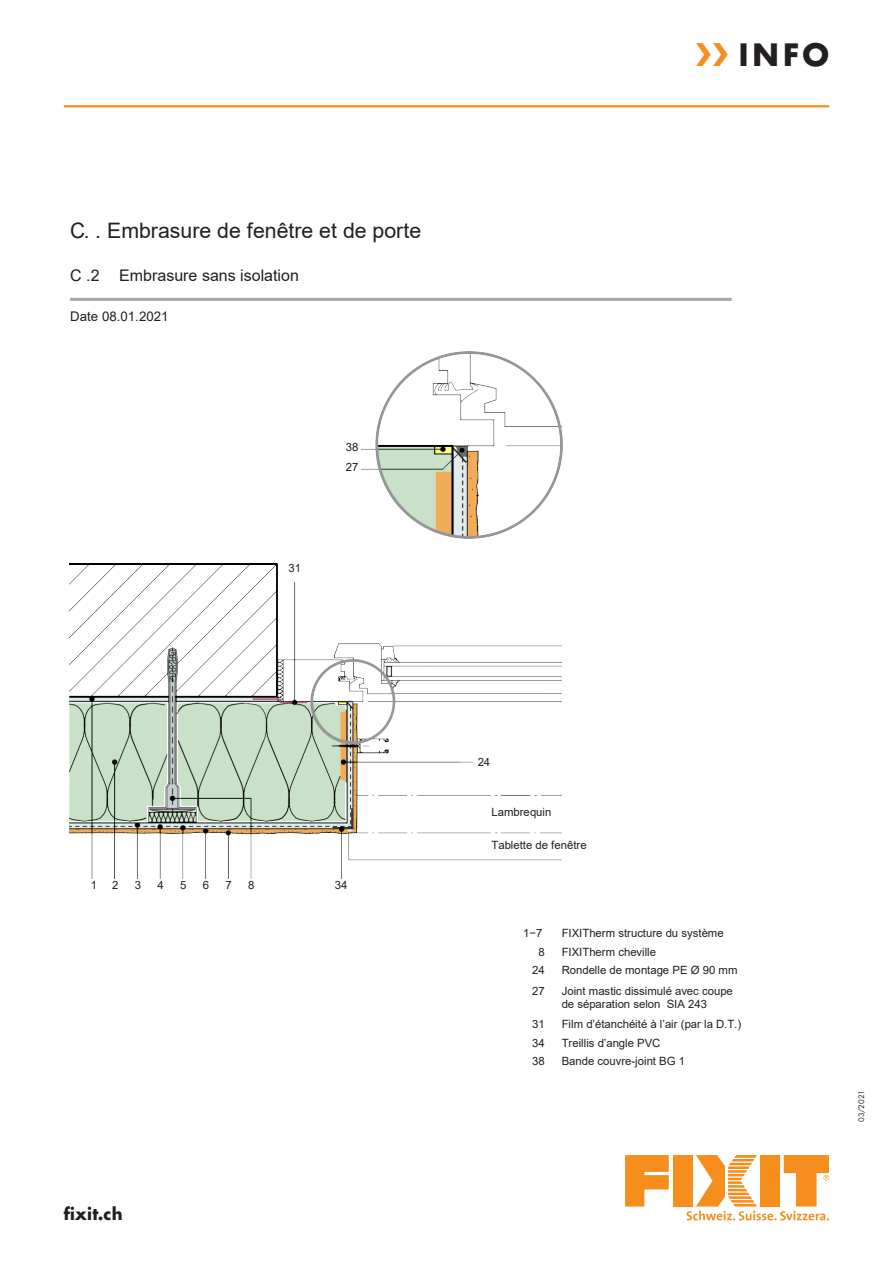
<style>
.page{position:relative;width:893px;height:1263px;background:#fff}
.page>*{position:absolute;margin:0;border:0;box-sizing:border-box;transform-origin:0 0}
.t1{font:700 30px "Futura Std";color:#231f20}
.t2{font:21.3px "Arial";color:#231f20}
.t3{font:700 16.5px "Futura Std";color:#231f20}
.t4{font:16.05px "Arial";color:#231f20}
.t5{font:13.35px "Arial";color:#231f20}
.t6{font:11.4px/20px "Arial";letter-spacing:-.005em;color:#231f20}
.Inseratenummer{font:7.5px "Futura Std";letter-spacing:.01em;color:#231f20}
.s1{color:#f68e1e}
</style>
<div class="page">
<hr style="left:64px;top:105px;width:765px;height:2px;background:#f68e1e">
<svg style="left:625px;top:1155px;width:44px;height:51px"></svg>
<div style="left:673px;top:1155px;width:20px;height:51px;background:#f68e1e"></div>
<svg style="left:686px;top:1155px;width:143px;height:65px"></svg>
<hr style="left:70px;top:298px;width:662px;height:3px;background:#a5a6aa">
<img style="left:69px;top:563px;width:492px;height:315px">
<img style="left:289px;top:563px;width:14px;height:11px">
<img style="left:478px;top:755px;width:14px;height:13px">
<img style="left:492px;top:806px;width:70px;height:46px">
<img style="left:361px;top:351px;width:202px;height:188px">
<p class="t2" style="left:70px;top:216px;width:353px">C. . Embrasure de fenêtre et de porte</p>
<p class="t4" style="left:70px;top:265px;width:230px">C .2 Embrasure sans isolation</p>
<p class="t5" style="left:70px;top:307px;width:100px">Date 08.01.2021</p>
<p class="t6" style="left:289px;top:557px;width:14px">31</p>
<p class="t6" style="left:346px;top:437px;width:14px">38<br>27</p>
<h1 class="t1" style="left:695px;top:34px;width:135px"><span class="s1">❯❯</span> INFO</h1>
<p class="t6" style="left:91px;top:875px;width:8px">1</p>
<p class="t6" style="left:112px;top:875px;width:8px">2</p>
<p class="t6" style="left:135px;top:875px;width:8px">3</p>
<p class="t6" style="left:157px;top:875px;width:8px">4</p>
<p class="t6" style="left:180px;top:875px;width:8px">5</p>
<p class="t6" style="left:203px;top:875px;width:8px">6</p>
<p class="t6" style="left:226px;top:875px;width:8px">7</p>
<p class="t6" style="left:248px;top:875px;width:8px">8</p>
<p class="t6" style="left:335px;top:875px;width:14px">34</p>
<h3 class="t3" style="left:64px;top:1203px;width:60px">fixit.ch</h3>
<p class="t6" style="left:478px;top:751px;width:14px">24</p>
<p class="t6" style="left:492px;top:802px;width:61px">Lambrequin</p>
<p class="t6" style="left:492px;top:835px;width:97px">Tablette de fenêtre</p>
<p class="t6" style="left:523px;top:923px;width:21px">1−7</p>
<p class="t6" style="left:562px;top:923px;width:163px">FIXITherm structure du système</p>
<p class="t6" style="left:538px;top:942px;width:8px">8</p>
<p class="t6" style="left:562px;top:942px;width:96px">FIXITherm cheville</p>
<p class="t6" style="left:532px;top:960px;width:14px">24</p>
<p class="t6" style="left:562px;top:960px;width:177px">Rondelle de montage PE Ø 90 mm</p>
<p class="t6" style="left:532px;top:980px;width:14px">27</p>
<p class="t6" style="left:562px;top:984px;width:173px;line-height:13.8px">Joint mastic dissimulé avec coupe de séparation selon SIA 243</p>
<p class="t6" style="left:532px;top:1014px;width:14px">31</p>
<p class="t6" style="left:562px;top:1014px;width:181px">Film d’étanchéité à l’air (par la D.T.)</p>
<p class="t6" style="left:532px;top:1032px;width:14px">34</p>
<p class="t6" style="left:562px;top:1032px;width:100px">Treillis d’angle PVC</p>
<p class="t6" style="left:532px;top:1051px;width:14px">38</p>
<p class="t6" style="left:562px;top:1051px;width:125px">Bande couvre-joint BG 1</p>
<p class="Inseratenummer" style="left:857px;top:1122px;width:33px;rotate:-90deg">03/2021</p>
</div>
